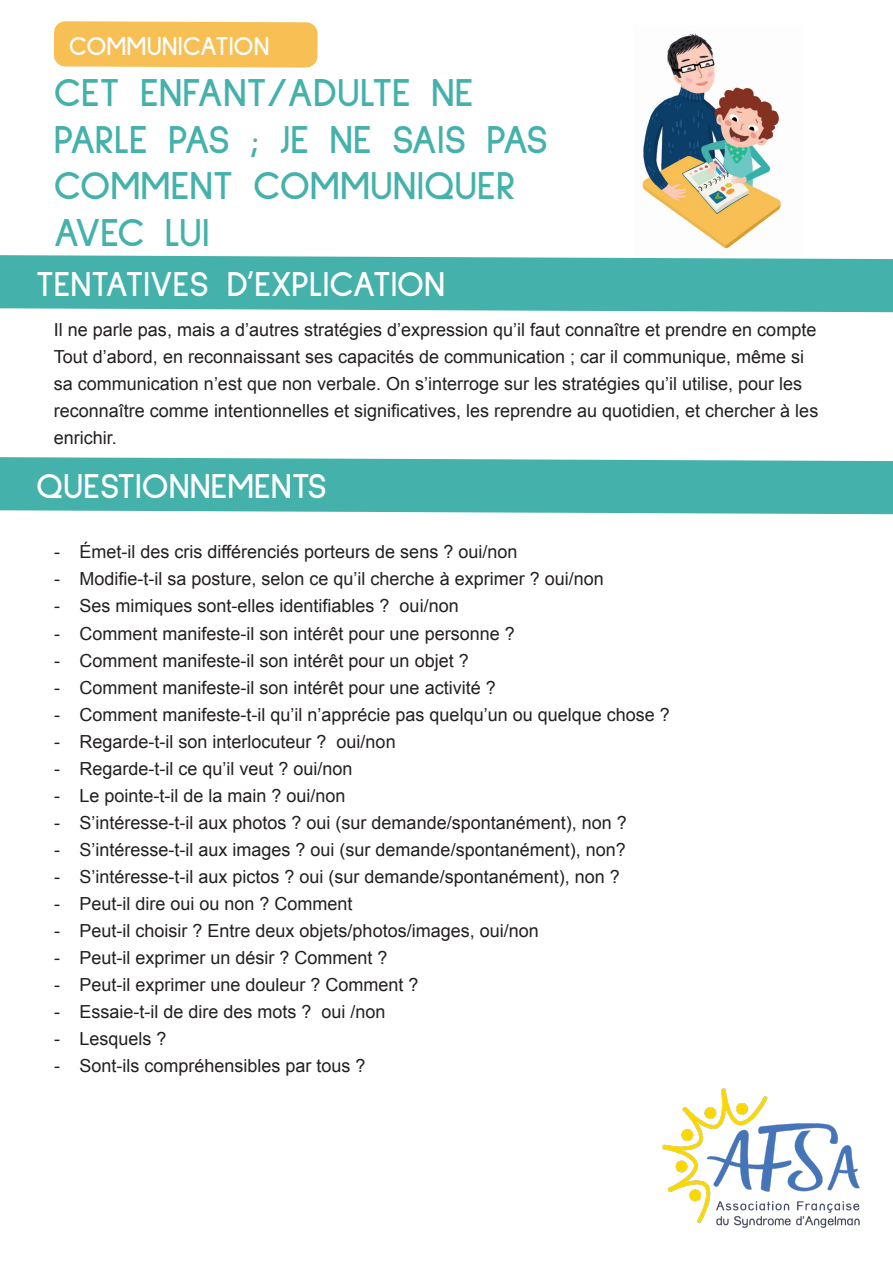
<style>
.page{position:relative;width:893px;height:1263px;background:#fff}
.page>*{position:absolute;margin:0;border:0;box-sizing:border-box;transform-origin:0 0}
.t1{font:700 40.5px/46.5px "Sulphur Point";color:#44b1aa}
.t2{font:700 36px "Sulphur Point";color:#fff}
.t3{font:700 27px "Sulphur Point";color:#fff}
.t4{font:18px/27px "Arial";color:#231f20}
</style>
<div class="page">
<img style="left:662px;top:1088px;width:198px;height:140px">
<img style="left:642px;top:33px;width:139px;height:216px">
<svg style="left:0;top:255px;width:893px;height:57px;background:#50b6af"></svg>
<svg style="left:0;top:457px;width:893px;height:57px;background:#50b6af"></svg>
<svg style="left:53px;top:21px;width:265px;height:47px;background:#f7c25d"></svg>
<p class="t3" style="left:69px;top:31px;width:202px">COMMUNICATION</p>
<p class="t1" style="left:54px;top:69px;width:496px">CET ENFANT/ADULTE NE<br>PARLE PAS ; JE NE SAIS PAS<br>COMMENT COMMUNIQUER<br>AVEC LUI</p>
<p class="t2" style="left:36px;top:264px;width:411px">TENTATIVES D’EXPLICATION</p>
<p class="t4" style="left:54px;top:317px;width:764px">Il ne parle pas, mais a d’autres stratégies d’expression qu’il faut connaître et prendre en compte</p>
<p class="t4" style="left:54px;top:344px;width:766px">Tout d’abord, en reconnaissant ses capacités de communication ; car il communique, même si sa communication n’est que non verbale. On s’interroge sur les stratégies qu’il utilise, pour les reconnaître comme intentionnelles et significatives, les reprendre au quotidien, et chercher à les enrichir.</p>
<p class="t2" style="left:36px;top:466px;width:292px">QUESTIONNEMENTS</p>
<p class="t4" style="left:54px;top:539px;width:465px">- Émet-il des cris différenciés porteurs de sens ? oui/non</p>
<p class="t4" style="left:54px;top:566px;width:551px">- Modifie-t-il sa posture, selon ce qu’il cherche à exprimer ? oui/non</p>
<p class="t4" style="left:54px;top:593px;width:406px">- Ses mimiques sont-elles identifiables ? oui/non</p>
<p class="t4" style="left:54px;top:620px;width:462px">- Comment manifeste-il son intérêt pour une personne ?</p>
<p class="t4" style="left:54px;top:647px;width:416px">- Comment manifeste-il son intérêt pour un objet ?</p>
<p class="t4" style="left:54px;top:674px;width:443px">- Comment manifeste-il son intérêt pour une activité ?</p>
<p class="t4" style="left:54px;top:701px;width:617px">- Comment manifeste-t-il qu’il n’apprécie pas quelqu’un ou quelque chose ?</p>
<p class="t4" style="left:54px;top:728px;width:343px">- Regarde-t-il son interlocuteur ? oui/non</p>
<p class="t4" style="left:54px;top:755px;width:300px">- Regarde-t-il ce qu’il veut ? oui/non</p>
<p class="t4" style="left:54px;top:782px;width:293px">- Le pointe-t-il de la main ? oui/non</p>
<p class="t4" style="left:54px;top:809px;width:574px">- S’intéresse-t-il aux photos ? oui (sur demande/spontanément), non ?</p>
<p class="t4" style="left:54px;top:836px;width:573px">- S’intéresse-t-il aux images ? oui (sur demande/spontanément), non?</p>
<p class="t4" style="left:54px;top:863px;width:567px">- S’intéresse-t-il aux pictos ? oui (sur demande/spontanément), non ?</p>
<p class="t4" style="left:54px;top:890px;width:300px">- Peut-il dire oui ou non ? Comment</p>
<p class="t4" style="left:54px;top:917px;width:486px">- Peut-il choisir ? Entre deux objets/photos/images, oui/non</p>
<p class="t4" style="left:54px;top:944px;width:335px">- Peut-il exprimer un désir ? Comment ?</p>
<p class="t4" style="left:54px;top:971px;width:366px">- Peut-il exprimer une douleur ? Comment ?</p>
<p class="t4" style="left:54px;top:998px;width:333px">- Essaie-t-il de dire des mots ? oui /non</p>
<p class="t4" style="left:54px;top:1025px;width:114px">- Lesquels ?</p>
<p class="t4" style="left:54px;top:1052px;width:313px">- Sont-ils compréhensibles par tous ?</p>
</div>
